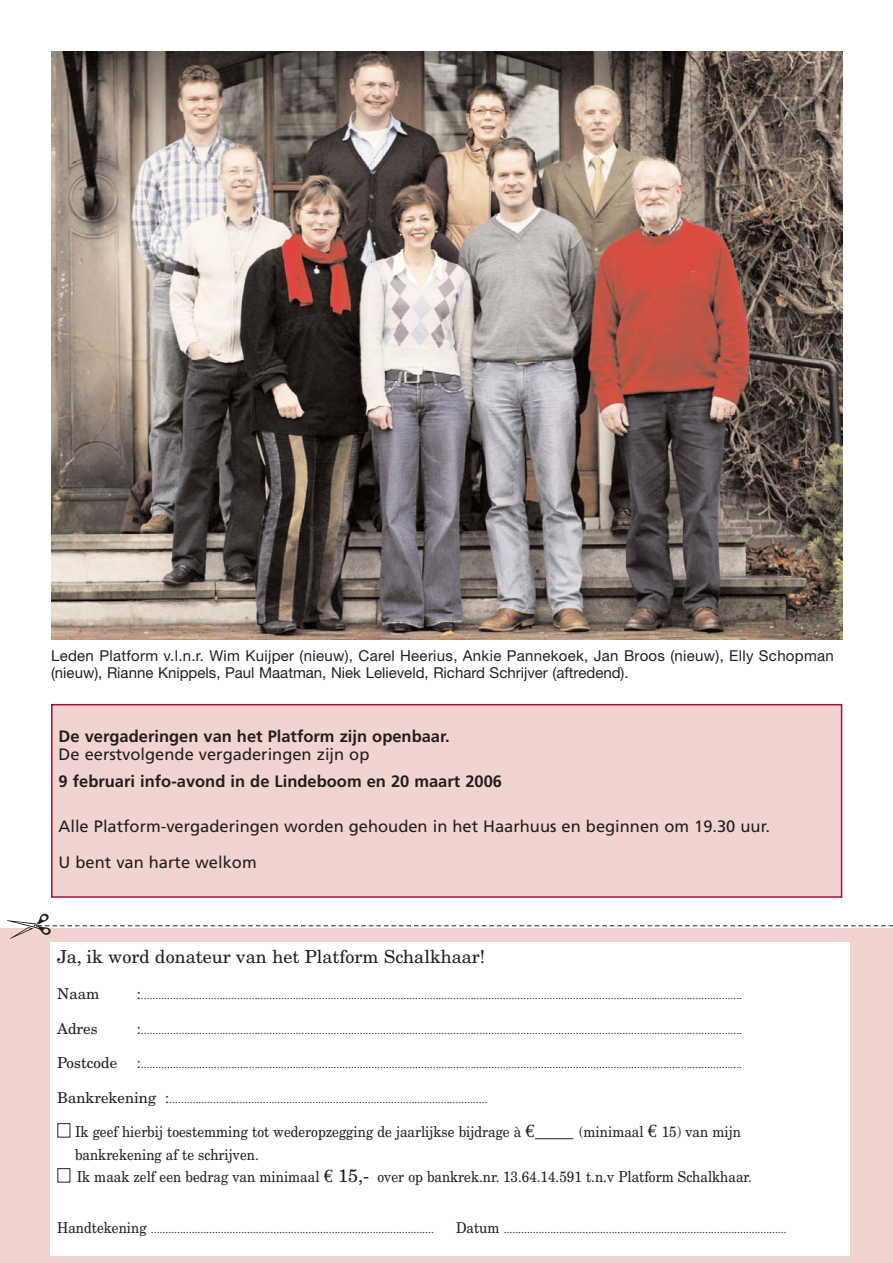
<style>
.page{position:relative;width:893px;height:1263px;background:#fff}
.page>*{position:absolute;margin:0;border:0;box-sizing:border-box;transform-origin:0 0}
.t1{font:18px "New Century Schlbk";color:#231f20}
.t2{font:16.5px/36px "Frutiger";color:#231f20}
.t3{font:700 16.5px "Frutiger";color:#231f20}
.t4{font:15px "New Century Schlbk";color:#231f20;scale:.9 1}
.t5{font:15px/16.5px "Helvetica Neue";letter-spacing:.02em;color:#231f20}
.t6{font:15px "New Century Schlbk";color:#231f20}
.t7{font:10.5px "New Century Schlbk";color:#231f20}
.s1{font-size:15px}
.s2{color:#fff}
.s3{font-family:"Euro Serif";font-size:18px}
.s4{font-size:18px}
</style>
<div class="page">
<div style="left:0;top:928px;width:892px;height:335px;background:#f1d4cf"></div>
<div style="left:50px;top:942px;width:799px;height:314px;background:#fff"></div>
<hr style="left:535px;top:1138px;width:38px;height:1px;background:#231f20">
<div style="left:52px;top:705px;width:789px;height:192px;background:#f1d4cf"></div>
<div style="left:51px;top:704px;width:791px;height:194px;border:2px solid #b30738"></div>
<img style="left:51px;top:51px;width:791px;height:588px">
<svg style="left:37px;top:925px;width:856px;height:15px"></svg>
<h3 class="t5" style="left:51px;top:649px;width:784px">Leden Platform v.l.n.r. Wim Kuijper (nieuw), Carel Heerius, Ankie Pannekoek, Jan Broos (nieuw), Elly Schopman (nieuw), Rianne Knippels, Paul Maatman, Niek Lelieveld, Richard Schrijver (aftredend).</h3>
<h2 class="t3" style="left:59px;top:729px;width:392px">De vergaderingen van het Platform zijn openbaar.</h2>
<h2 class="t2" style="left:59px;top:737px;width:312px">De eerstvolgende vergaderingen zijn op</h2>
<h2 class="t3" style="left:59px;top:774px;width:445px">9 februari info-avond in de Lindeboom en 20 maart 2006</h2>
<h2 class="t2" style="left:59px;top:809px;width:713px">Alle Platform-vergaderingen worden gehouden in het Haarhuus en beginnen om 19.30 uur.<br>U bent van harte welkom</h2>
<h1 class="t1" style="left:57px;top:950px;width:429px">Ja, ik word donateur van het Platform Schalkhaar!</h1>
<h3 class="t6" style="left:57px;top:988px;width:44px">Naam</h3>
<p class="t7" style="left:137px;top:991px;width:607px"><span class="s1">:</span>..............................................................................................................................................................................................................</p>
<h3 class="t6" style="left:57px;top:1023px;width:42px">Adres</h3>
<p class="t7" style="left:137px;top:1026px;width:607px"><span class="s1">:</span>..............................................................................................................................................................................................................</p>
<h3 class="t6" style="left:57px;top:1057px;width:61px">Postcode</h3>
<p class="t7" style="left:137px;top:1060px;width:607px"><span class="s1">:</span>..............................................................................................................................................................................................................</p>
<p class="t7" style="left:57px;top:1095px;width:432px"><span class="s1">Bankrekening :</span>.............................................................................................................</p>
<h3 class="t4" style="left:57px;top:1126px;width:532px"><span class="s2">■</span> Ik geef hierbij toestemming tot wederopzegging de jaarlijkse bijdrage à <span class="s3">€</span></h3>
<h3 class="t4" style="left:579px;top:1126px;width:181px">(minimaal <span class="s3">€</span> 15) van mijn</h3>
<h3 class="t4" style="left:57px;top:1149px;width:226px"><span class="s2">■</span> bankrekening af te schrijven.</h3>
<h3 class="t4" style="left:57px;top:1171px;width:773px"><span class="s2">■</span> Ik maak zelf een bedrag van minimaal <span class="s3">€</span> <span class="s4">15,-</span> over op bankrek.nr. 13.64.14.591 t.n.v Platform Schalkhaar.</h3>
<p class="t7" style="left:57px;top:1225px;width:378px"><span class="s1">Handtekening</span> .................................................................................................</p>
<p class="t7" style="left:456px;top:1225px;width:332px"><span class="s1">Datum</span> .................................................................................................</p>
</div>
